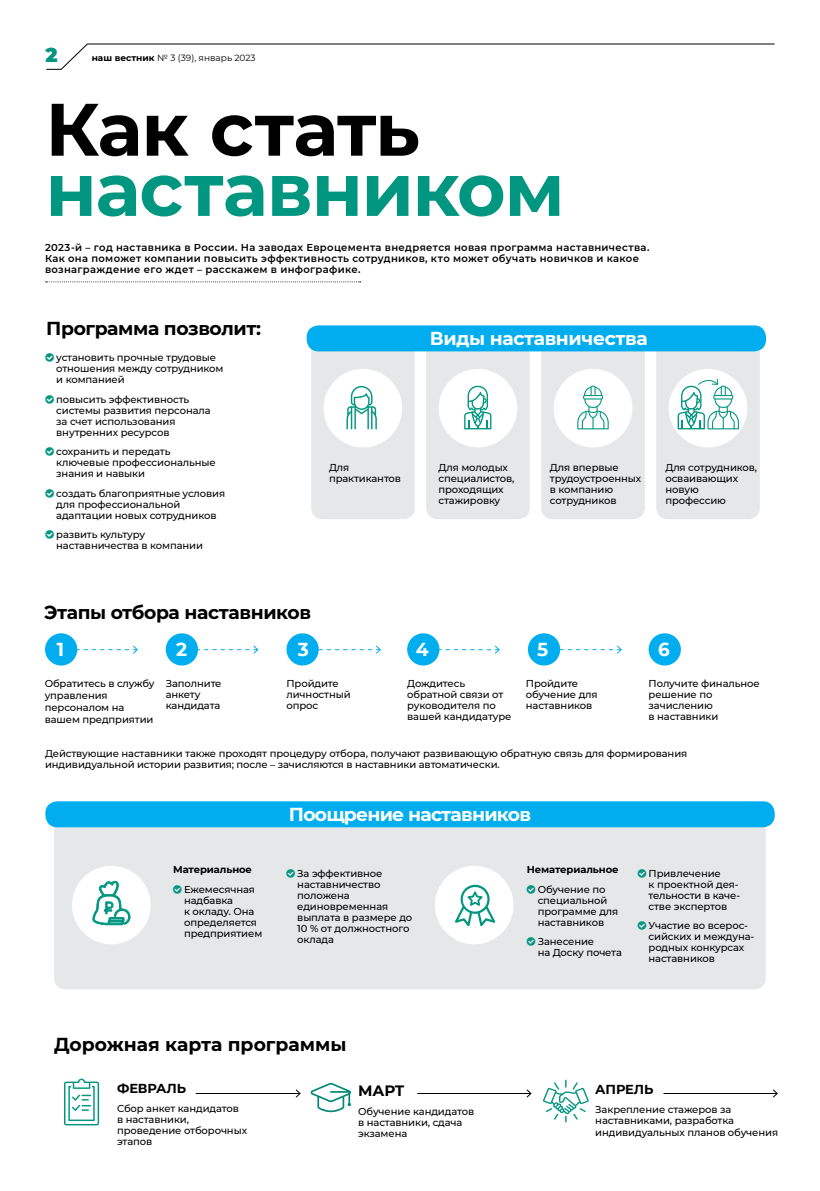
<style>
.page{position:relative;width:820px;height:1191px;background:#fff}
.page>*{position:absolute;margin:0;border:0;box-sizing:border-box;transform-origin:0 0}
.t1{font:700 74.1px "Montserrat";letter-spacing:-.015em;color:#009680}
.t2{font:700 74.1px "Montserrat";letter-spacing:-.02em;color:#000}
.t3{font:900 20px "Montserrat";color:#009680}
.t4{font:700 18.7px "Montserrat";letter-spacing:-.02em;color:#000}
.t5{font:700 18.7px "Montserrat";letter-spacing:-.04em;color:#fff}
.t6{font:700 18.7px "Montserrat";color:#000}
.t7{font:700 18.7px "Montserrat";letter-spacing:-.02em;color:#fff}
.t8{font:700 15px "Montserrat";color:#000}
.t9{font:700 13px "Montserrat";letter-spacing:-.01em;color:#000}
.t10{font:500 10px/11px "Montserrat";letter-spacing:-.01em;color:#000}
.t11{font:600 10px/11.1px "Montserrat";letter-spacing:.03em;color:#000}
.t12{font:700 10px "Montserrat";letter-spacing:-.01em;color:#000}
.t13{font:9px "Montserrat";color:#000}
.s1{font-weight:700}
</style>
<div class="page">
<svg style="left:46px;top:43px;width:728px;height:27px"></svg>
<svg style="left:46px;top:281px;width:314px;height:1px"></svg>
<hr style="left:196px;top:1093px;width:104px;height:1px;background:#000">
<svg style="left:295px;top:1089px;width:6px;height:9px"></svg>
<hr style="left:417px;top:1093px;width:113px;height:1px;background:#000">
<svg style="left:526px;top:1089px;width:6px;height:9px"></svg>
<hr style="left:663px;top:1093px;width:113px;height:1px;background:#000">
<svg style="left:773px;top:1089px;width:5px;height:9px"></svg>
<svg style="left:64px;top:1078px;width:35px;height:47px"></svg>
<div style="left:306px;top:325px;width:459px;height:26px;background:#00aeef;border-radius:12px"></div>
<svg style="left:311px;top:349px;width:103px;height:170px"></svg>
<svg style="left:426px;top:351px;width:103px;height:168px"></svg>
<svg style="left:541px;top:351px;width:103px;height:168px"></svg>
<svg style="left:656px;top:350px;width:103px;height:169px"></svg>
<svg style="left:543px;top:1079px;width:45px;height:43px"></svg>
<div style="left:54px;top:827px;width:711px;height:162px;background:#e6e7e8"></div>
<div style="left:45px;top:801px;width:729px;height:26px;background:#00aeef;border-radius:12px"></div>
<div style="left:72px;top:865px;width:79px;height:79px;background:#fff;border-radius:50%"></div>
<svg style="left:92px;top:880px;width:39px;height:45px"></svg>
<div style="left:434px;top:865px;width:79px;height:79px;background:#fff;border-radius:50%"></div>
<svg style="left:455px;top:884px;width:40px;height:42px"></svg>
<svg style="left:310px;top:1082px;width:41px;height:30px"></svg>
<div style="left:45px;top:633px;width:32px;height:32px;background:#00aeef;border-radius:50%"></div>
<div style="left:166px;top:633px;width:32px;height:32px;background:#00aeef;border-radius:50%"></div>
<svg style="left:318px;top:645px;width:63px;height:9px"></svg>
<svg style="left:197px;top:644px;width:62px;height:11px"></svg>
<svg style="left:76px;top:644px;width:62px;height:11px"></svg>
<svg style="left:438px;top:644px;width:62px;height:11px"></svg>
<svg style="left:559px;top:644px;width:63px;height:11px"></svg>
<div style="left:286px;top:633px;width:32px;height:32px;background:#00aeef;border-radius:50%"></div>
<div style="left:407px;top:633px;width:32px;height:32px;background:#00aeef;border-radius:50%"></div>
<div style="left:527px;top:633px;width:33px;height:32px;background:#00aeef;border-radius:50%"></div>
<div style="left:648px;top:633px;width:32px;height:32px;background:#00aeef;border-radius:50%"></div>
<svg style="left:173px;top:884px;width:9px;height:9px"></svg>
<svg style="left:526px;top:884px;width:9px;height:9px"></svg>
<svg style="left:526px;top:937px;width:9px;height:8px"></svg>
<svg style="left:286px;top:869px;width:9px;height:8px"></svg>
<svg style="left:637px;top:869px;width:9px;height:8px"></svg>
<svg style="left:637px;top:921px;width:9px;height:9px"></svg>
<h2 class="t3" style="left:45px;top:39px;width:14px">2</h2>
<p class="t13" style="left:92px;top:51px;width:165px"><span class="s1">наш вестник</span> № 3 (39), январь 2023</p>
<h1 class="t2" style="left:45px;top:76px;width:376px">Как стать</h1>
<h1 class="t1" style="left:45px;top:136px;width:520px">наставником</h1>
<p class="t11" style="left:45px;top:241px;width:605px">2023-й – год наставника в России. На заводах Евроцемента внедряется новая программа наставничества.<br>Как она поможет компании повысить эффективность сотрудников, кто может обучать новичков и какое вознаграждение его ждет – расскажем в инфографике.</p>
<h3 class="t4" style="left:46px;top:315px;width:216px">Программа позволит:</h3>
<p class="t10" style="left:56px;top:352px;width:169px">установить прочные трудовые отношения между сотрудником и компанией</p>
<p class="t10" style="left:56px;top:393px;width:156px">повысить эффективность системы развития персонала за счет использования внутренних ресурсов</p>
<p class="t10" style="left:56px;top:446px;width:161px">сохранить и передать ключевые профессиональные знания и навыки</p>
<p class="t10" style="left:56px;top:487px;width:170px">создать благоприятные условия для профессиональной адаптации новых сотрудников</p>
<p class="t10" style="left:56px;top:529px;width:148px">развить культуру наставничества в компании</p>
<h3 class="t7" style="left:429px;top:325px;width:219px">Виды наставничества</h3>
<p class="t10" style="left:329px;top:461px;width:73px">Для практикантов</p>
<p class="t10" style="left:438px;top:461px;width:77px">Для молодых специалистов, проходящих стажировку</p>
<p class="t10" style="left:549px;top:461px;width:93px">Для впервые трудоустроенных в компанию сотрудников</p>
<p class="t10" style="left:665px;top:461px;width:93px">Для сотрудников, осваивающих новую профессию</p>
<h3 class="t4" style="left:44px;top:599px;width:268px">Этапы отбора наставников</h3>
<h3 class="t5" style="left:57px;top:636px;width:9px">1</h3>
<h3 class="t5" style="left:176px;top:636px;width:13px">2</h3>
<h3 class="t5" style="left:297px;top:636px;width:13px">3</h3>
<h3 class="t5" style="left:415px;top:636px;width:14px">4</h3>
<h3 class="t5" style="left:537px;top:636px;width:13px">5</h3>
<h3 class="t5" style="left:658px;top:636px;width:13px">6</h3>
<p class="t10" style="left:45px;top:677px;width:111px;line-height:12px">Обратитесь в службу управления персоналом на вашем предприятии</p>
<p class="t10" style="left:166px;top:677px;width:57px">Заполните анкету кандидата</p>
<p class="t10" style="left:286px;top:677px;width:66px">Пройдите личностный опрос</p>
<p class="t10" style="left:407px;top:677px;width:106px">Дождитесь обратной связи от руководителя по вашей кандидатуре</p>
<p class="t10" style="left:45px;top:747px;width:643px">Действующие наставники также проходят процедуру отбора, получают развивающую обратную связь для формирования индивидуальной истории развития; после – зачисляются в наставники автоматически.</p>
<p class="t10" style="left:525px;top:677px;width:73px">Пройдите обучение для наставников</p>
<p class="t10" style="left:648px;top:677px;width:113px">Получите финальное решение по зачислению<br>в наставники</p>
<p class="t12" style="left:173px;top:862px;width:80px">Материальное</p>
<p class="t10" style="left:184px;top:883px;width:80px">Ежемесячная надбавка<br>к окладу. Она определяется предприятием</p>
<h3 class="t5" style="left:289px;top:800px;width:243px">Поощрение наставников</h3>
<p class="t12" style="left:526px;top:862px;width:93px">Нематериальное</p>
<p class="t10" style="left:537px;top:883px;width:82px">Обучение по специальной программе для наставников</p>
<p class="t10" style="left:537px;top:935px;width:86px">Занесение<br>на Доску почета</p>
<p class="t10" style="left:297px;top:867px;width:116px">За эффективное наставничество положена единовременная выплата в размере до<br>10 % от должностного оклада</p>
<p class="t10" style="left:648px;top:867px;width:93px">Привлечение<br>к проектной дея&shy;тельности в каче&shy;стве экспертов</p>
<p class="t10" style="left:648px;top:920px;width:107px">Участие во всерос&shy;сийских и междуна&shy;родных конкурсах наставников</p>
<h3 class="t6" style="left:54px;top:1031px;width:294px">Дорожная карта программы</h3>
<h3 class="t9" style="left:117px;top:1079px;width:71px">ФЕВРАЛЬ</h3>
<p class="t10" style="left:117px;top:1103px;width:131px">Сбор анкет кандидатов в наставники, проведение отборочных этапов</p>
<h3 class="t8" style="left:358px;top:1079px;width:47px">МАРТ</h3>
<p class="t10" style="left:358px;top:1106px;width:117px">Обучение кандидатов в наставники, сдача экзамена</p>
<h3 class="t9" style="left:595px;top:1080px;width:60px">АПРЕЛЬ</h3>
<p class="t10" style="left:595px;top:1104px;width:184px">Закрепление стажеров за наставниками, разработка индивидуальных планов обучения</p>
</div>
